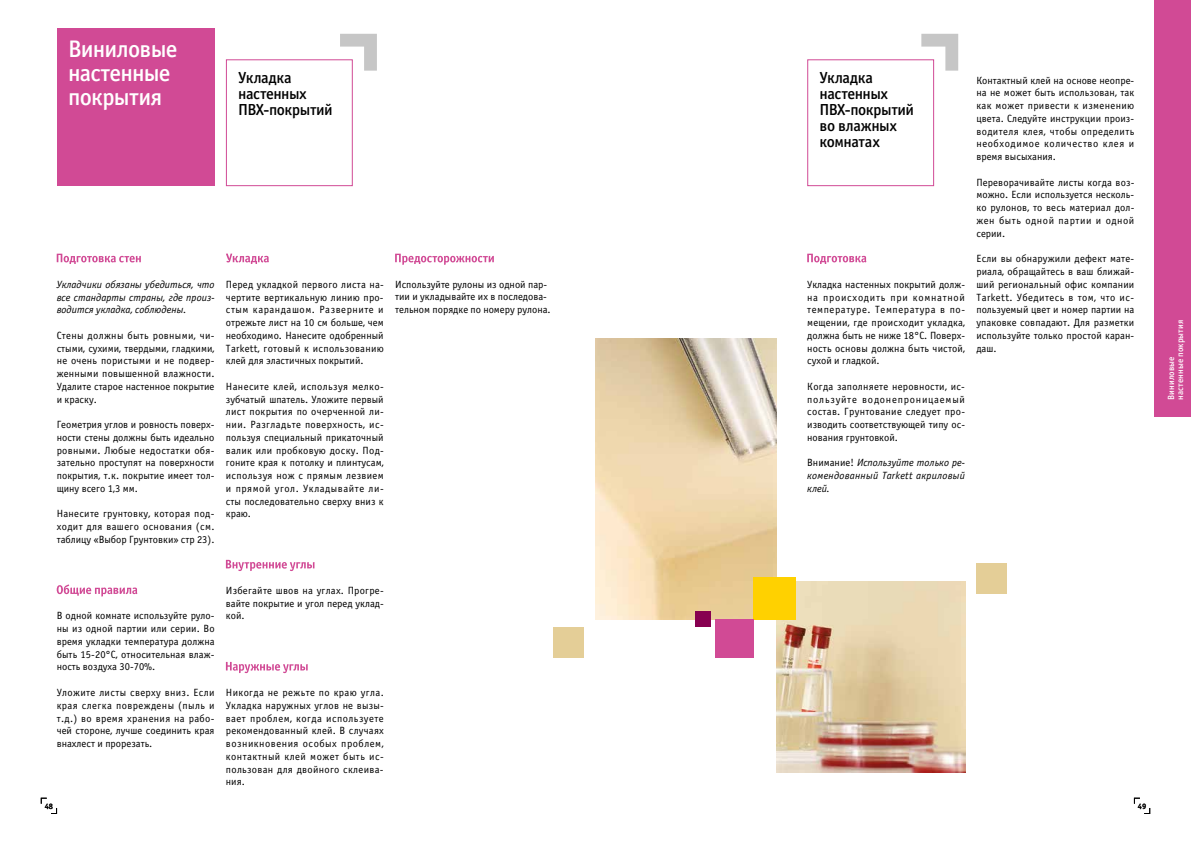
<style>
.page{position:relative;width:1191px;height:842px;background:#fff}
.page>*{position:absolute;margin:0;border:0;box-sizing:border-box;transform-origin:0 0}
.t1{font:24px/24px "Officina Sans Medium ITC";letter-spacing:-.03em;color:#fff}
.t2{font:16px/16px "Officina Sans Medium ITC";letter-spacing:-.03em;color:#000}
.t3{font:10.5px/12.8px "Officina Sans Book ITC";letter-spacing:.005em;color:#000;text-align:justify}
.t4{font:italic 10.5px/12.8px "Officina Sans Book ITC";letter-spacing:.005em;color:#000;text-align:justify}
.t5{font:9px/9px "Officina Sans Medium ITC";letter-spacing:.01em;color:#fff}
.t6{font:8px "Officina Sans Medium ITC";color:#000}
.s1{font-style:normal}
</style>
<div class="page">
<svg style="left:41px;top:798px;width:16px;height:16px"></svg>
<svg style="left:1134px;top:798px;width:16px;height:16px"></svg>
<div style="left:57px;top:28px;width:157px;height:158px;background:#d14a95"></div>
<div style="left:226px;top:59px;width:127px;height:127px;border:1px solid #d14a95"></div>
<svg style="left:340px;top:34px;width:37px;height:37px"></svg>
<div style="left:807px;top:59px;width:127px;height:127px;border:1px solid #d14a95"></div>
<svg style="left:921px;top:34px;width:37px;height:37px"></svg>
<svg style="left:57px;top:254px;width:84px;height:10px"></svg>
<svg style="left:57px;top:584px;width:80px;height:13px"></svg>
<svg style="left:226px;top:254px;width:43px;height:10px"></svg>
<svg style="left:226px;top:560px;width:88px;height:11px"></svg>
<svg style="left:226px;top:662px;width:82px;height:11px"></svg>
<svg style="left:395px;top:254px;width:99px;height:11px"></svg>
<svg style="left:807px;top:254px;width:59px;height:10px"></svg>
<img style="left:595px;top:339px;width:181px;height:280px">
<img style="left:776px;top:581px;width:189px;height:191px">
<div style="left:753px;top:577px;width:43px;height:42px;background:#ffd100"></div>
<div style="left:715px;top:619px;width:38px;height:39px;background:#d14a95"></div>
<div style="left:695px;top:612px;width:16px;height:15px;background:#870050"></div>
<div style="left:976px;top:563px;width:31px;height:31px;background:#e4ce97"></div>
<div style="left:553px;top:627px;width:31px;height:31px;background:#e4ce97"></div>
<div style="left:1154px;top:0;width:37px;height:417px;background:#d14a95"></div>
<h1 class="t1" style="left:68px;top:37px;width:111px">Виниловые настенные покрытия</h1>
<p class="t4" style="left:57px;top:278px;width:159px">Укладчики обязаны убедиться, что все стандарты страны, где произ&shy;водится укладка, соблюдены.</p>
<p class="t3" style="left:57px;top:329px;width:159px">Стены должны быть ровными, чи&shy;стыми, сухими, твердыми, гладкими, не очень пористыми и не подвер&shy;женными повышенной влажности.<br>Удалите старое настенное покрытие и краску.</p>
<p class="t3" style="left:57px;top:418px;width:159px">Геометрия углов и ровность поверх&shy;ности стены должны быть идеально ровными. Любые недостатки обя&shy;зательно проступят на поверхности покрытия, т.к. покрытие имеет тол&shy;щину всего 1,3 мм.</p>
<p class="t3" style="left:57px;top:507px;width:159px">Нанесите грунтовку, которая под&shy;ходит для вашего основания (см. таблицу «Выбор Грунтовки» стр 23).</p>
<h2 class="t2" style="left:238px;top:70px;width:96px">Укладка настенных<br>ПВХ-покрытий</h2>
<h2 class="t2" style="left:819px;top:70px;width:96px">Укладка настенных<br>ПВХ-покрытий во влажных комнатах</h2>
<p class="t3" style="left:226px;top:278px;width:159px">Перед укладкой первого листа на&shy;чертите вертикальную линию про&shy;стым карандашом. Разверните и отрежьте лист на 10 см больше, чем необходимо. Нанесите одобренный Tarkett, готовый к использованию клей для эластичных покрытий.</p>
<p class="t3" style="left:226px;top:380px;width:159px">Нанесите клей, используя мелко&shy;зубчатый шпатель. Уложите первый лист покрытия по очерченной ли&shy;нии. Разгладьте поверхность, ис&shy;пользуя специальный прикаточный валик или пробковую доску. Под&shy;гоните края к потолку и плинтусам, используя нож с прямым лезвием и прямой угол. Укладывайте ли&shy;сты последовательно сверху вниз к краю.</p>
<p class="t3" style="left:395px;top:278px;width:157px;text-align:left">Используйте рулоны из одной пар&shy;тии и укладывайте их в последова&shy;тельном порядке по номеру рулона.</p>
<p class="t3" style="left:807px;top:278px;width:159px">Укладка настенных покрытий долж&shy;на происходить при комнатной температуре. Температура в по&shy;мещении, где происходит укладка, должна быть не ниже 18°С. Поверх&shy;ность основы должна быть чистой, сухой и гладкой.</p>
<p class="t3" style="left:807px;top:380px;width:159px">Когда заполняете неровности, ис&shy;пользуйте водонепроницаемый состав. Грунтование следует про&shy;изводить соответствующей типу ос&shy;нования грунтовкой.</p>
<p class="t4" style="left:807px;top:457px;width:159px"><span class="s1">Внимание!</span> Используйте только ре&shy;комендованный Tarkett акриловый клей.</p>
<p class="t3" style="left:976px;top:74px;width:159px">Контактный клей на основе неопре&shy;на не может быть использован, так как может привести к изменению цвета. Следуйте инструкции произ&shy;водителя клея, чтобы определить необходимое количество клея и время высыхания.</p>
<p class="t3" style="left:976px;top:176px;width:159px">Переворачивайте листы когда воз&shy;можно. Если используется несколь&shy;ко рулонов, то весь материал дол&shy;жен быть одной партии и одной серии.</p>
<p class="t3" style="left:976px;top:252px;width:159px">Если вы обнаружили дефект мате&shy;риала, обращайтесь в ваш ближай&shy;ший региональный офис компании Tarkett. Убедитесь в том, что ис&shy;пользуемый цвет и номер партии на упаковке совпадают. Для разметки используйте только простой каран&shy;даш.</p>
<p class="t3" style="left:57px;top:609px;width:159px">В одной комнате используйте руло&shy;ны из одной партии или серии. Во время укладки температура должна быть 15-20°С, относительная влаж&shy;ность воздуха 30-70%.</p>
<p class="t3" style="left:57px;top:686px;width:159px">Уложите листы сверху вниз. Если края слегка повреждены (пыль и т.д.) во время хранения на рабо&shy;чей стороне, лучше соединить края внахлест и прорезать.</p>
<p class="t3" style="left:226px;top:584px;width:159px">Избегайте швов на углах. Прогре&shy;вайте покрытие и угол перед уклад&shy;кой.</p>
<p class="t3" style="left:226px;top:686px;width:159px">Никогда не режьте по краю угла.<br>Укладка наружных углов не вызы&shy;вает проблем, когда используете рекомендованный клей. В случаях возникновения особых проблем, контактный клей может быть ис&shy;пользован для двойного склеива&shy;ния.</p>
<p class="t6" style="left:45px;top:801px;width:10px">48</p>
<p class="t6" style="left:1138px;top:801px;width:10px">49</p>
<p class="t5" style="left:1166px;top:400px;width:81px;rotate:-90deg">Виниловые настенные покрытия</p>
</div>
